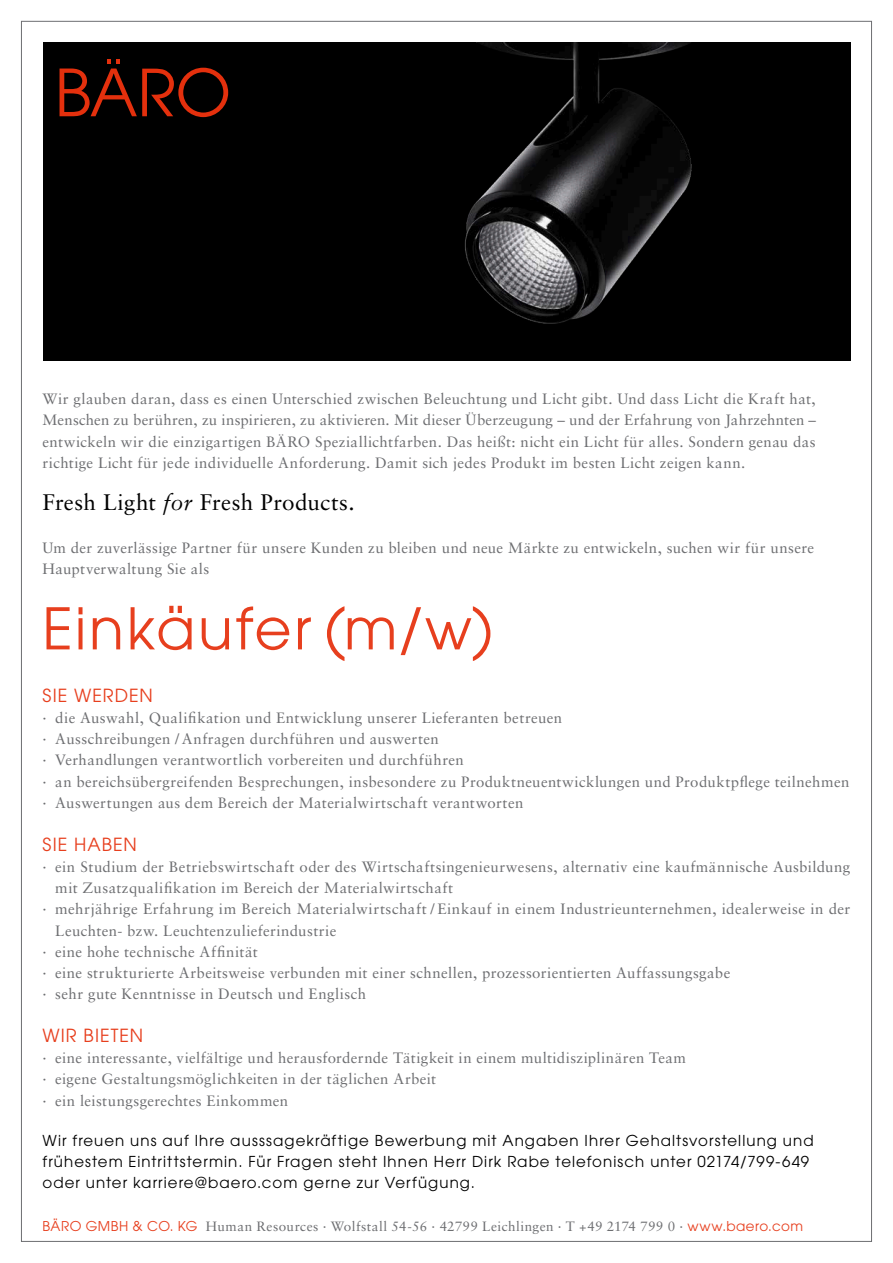
<style>
.page{position:relative;width:893px;height:1263px;background:#fff}
.page>*{position:absolute;margin:0;border:0;box-sizing:border-box;transform-origin:0 0}
.t1{font:57px "ITC Avant Garde Pro";letter-spacing:.045em;color:#e73f1e}
.t2{font:22.5px "Sabon LT Std";letter-spacing:.01em;color:#000}
.t3{font:18px "ITC Avant Garde Pro";letter-spacing:.055em;color:#e73f1e}
.t4{font:15px/21.3px "Sabon LT Std";letter-spacing:.025em;color:#6d6e71}
.t5{font:15px/21px "ITC Avant Garde Pro";letter-spacing:.07em;color:#000}
.t6{font:13.5px "Sabon LT Std";letter-spacing:.03em;color:#6d6e71}
.s1{font-style:italic}
.s2{font-family:"ITC Avant Garde Pro";color:#e73f1e}
</style>
<div class="page">
<div style="left:43px;top:43px;width:807px;height:318px;background:#000"></div>
<img style="left:201px;top:43px;width:491px;height:281px">
<svg style="left:60px;top:60px;width:168px;height:57px"></svg>
<p class="t4" style="left:43px;top:388px;width:775px;text-align:justify">Wir glauben daran, dass es einen Unterschied zwischen Beleuchtung und Licht gibt. Und dass Licht die Kraft hat, Menschen zu berühren, zu inspirieren, zu aktivieren. Mit dieser Überzeugung – und der Erfahrung von Jahrzehnten – entwickeln wir die einzigartigen BÄRO Speziallichtfarben. Das heißt: nicht ein Licht für alles. Sondern genau das richtige Licht für jede individuelle Anforderung. Damit sich jedes Produkt im besten Licht zeigen kann.</p>
<h2 class="t2" style="left:43px;top:489px;width:314px">Fresh Light <span class="s1">for</span> Fresh Products.</h2>
<p class="t4" style="left:43px;top:537px;width:773px">Um der zuverlässige Partner für unsere Kunden zu bleiben und neue Märkte zu entwickeln, suchen wir für unsere<br>Hauptverwaltung Sie als</p>
<h1 class="t1" style="left:43px;top:593px;width:452px">Einkäufer (m/w)</h1>
<p class="t3" style="left:43px;top:684px;width:112px">SIE WERDEN</p>
<p class="t4" style="left:43px;top:707px;width:808px">· die Auswahl, Qualifikation und Entwicklung unserer Lieferanten betreuen<br>· Ausschreibungen / Anfragen durchführen und auswerten<br>· Verhandlungen verantwortlich vorbereiten und durchführen<br>· an bereichsübergreifenden Besprechungen, insbesondere zu Produktneuentwicklungen und Produktpflege teilnehmen · Auswertungen aus dem Bereich der Materialwirtschaft verantworten</p>
<p class="t3" style="left:43px;top:833px;width:96px">SIE HABEN</p>
<p class="t4" style="left:43px;top:856px;width:809px">· ein Studium der Betriebswirtschaft oder des Wirtschaftsingenieurwesens, alternativ eine kaufmännische Ausbildung</p>
<p class="t4" style="left:55px;top:877px;width:399px">mit Zusatzqualifikation im Bereich der Materialwirtschaft</p>
<p class="t4" style="left:43px;top:898px;width:809px">· mehrjährige Erfahrung im Bereich Materialwirtschaft / Einkauf in einem Industrieunternehmen, idealerweise in der</p>
<p class="t4" style="left:55px;top:919px;width:283px">Leuchten- bzw. Leuchtenzulieferindustrie</p>
<p class="t4" style="left:43px;top:941px;width:217px">· eine hohe technische Affinität</p>
<p class="t4" style="left:43px;top:962px;width:689px">· eine strukturierte Arbeitsweise verbunden mit einer schnellen, prozessorientierten Auffassungsgabe</p>
<p class="t4" style="left:43px;top:983px;width:325px">· sehr gute Kenntnisse in Deutsch und Englisch</p>
<p class="t3" style="left:43px;top:1024px;width:102px">WIR BIETEN</p>
<p class="t4" style="left:43px;top:1047px;width:645px">· eine interessante, vielfältige und herausfordernde Tätigkeit in einem multidisziplinären Team · eigene Gestaltungsmöglichkeiten in der täglichen Arbeit<br>· ein leistungsgerechtes Einkommen</p>
<p class="t5" style="left:43px;top:1129px;width:773px">Wir freuen uns auf Ihre ausssagekräftige Bewerbung mit Angaben Ihrer Gehaltsvorstellung und frühestem Eintrittstermin. Für Fragen steht Ihnen Herr Dirk Rabe telefonisch unter 02174/799-649 oder unter karriere@baero.com gerne zur Verfügung.</p>
<p class="t6" style="left:43px;top:1218px;width:762px"><span class="s2">BÄRO GMBH &amp; CO. KG</span> Human Resources · Wolfstall 54-56 · 42799 Leichlingen · T +49 2174 799 0 · <span class="s2">www.baero.com</span></p>
</div>
